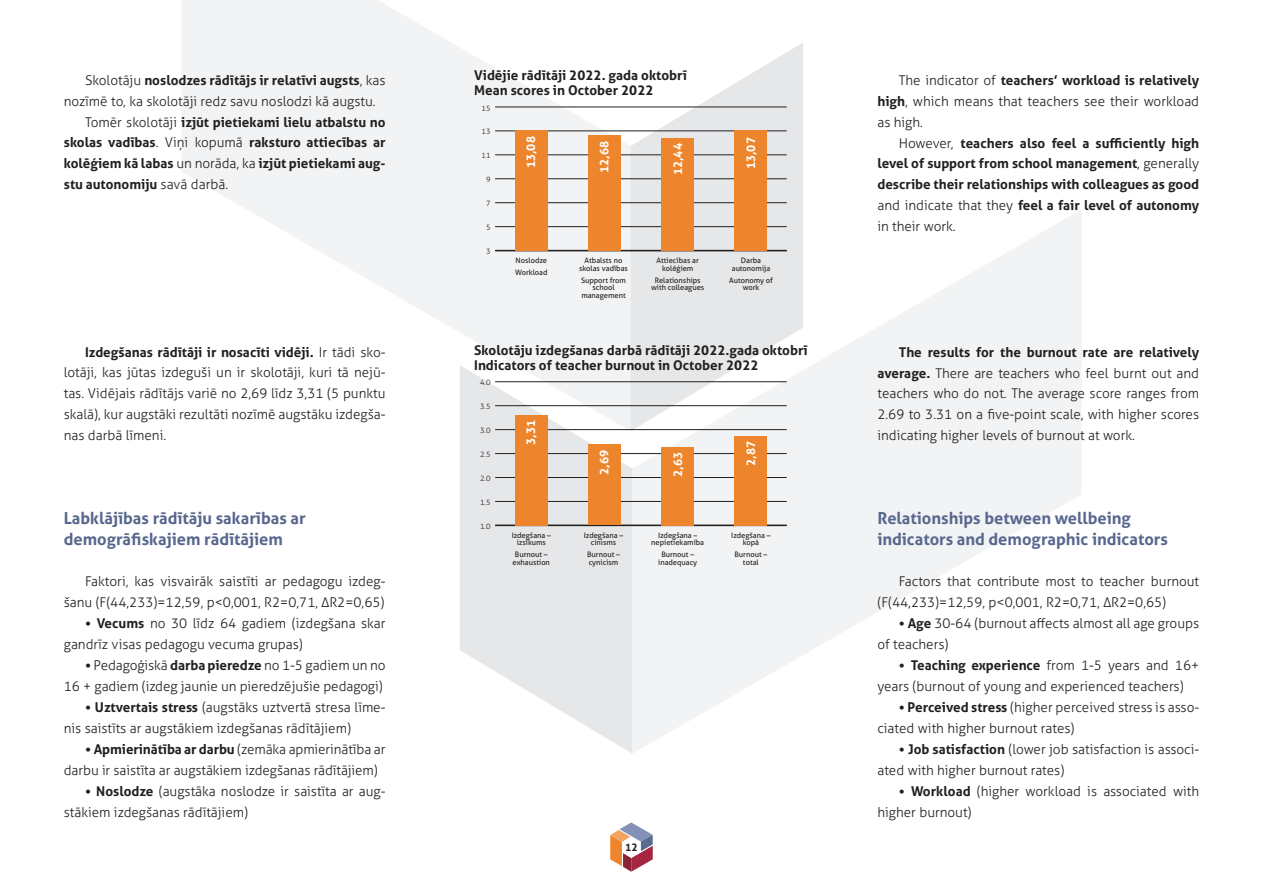
<style>
.page{position:relative;width:1263px;height:893px;background:#fff}
.page>*{position:absolute;margin:0;border:0;box-sizing:border-box;transform-origin:0 0}
.t1{font:700 16.5px/21px "Aller";color:#58678d}
.t2{font:300 13.5px/20.9px "Aller";color:#231f20}
.t3{font:700 13.5px/20.9px "Aller";color:#231f20}
.t4{font:700 12px "Aller";color:#fff}
.t5{font:700 10.5px "Aller";color:#231f20}
.t6{font:7.5px/7.5px "Aller";color:#231f20;text-align:center}
.t7{font:300 7.5px "Aller";color:#231f20}
.s1{font-weight:300}
.s2{font-weight:700}
</style>
<div class="page">
<svg style="left:632px;top:210px;width:449px;height:543px;fill:#f2f3f4"></svg>
<svg style="left:460px;top:431px;width:172px;height:322px;fill:#e6e7e9"></svg>
<svg style="left:182px;top:0;width:449px;height:431px;fill:#f2f3f4"></svg>
<svg style="left:631px;top:43px;width:172px;height:388px;fill:#e6e7e9"></svg>
<svg style="left:610px;top:822px;width:43px;height:50px"></svg>
<hr style="left:495px;top:250px;width:292px;height:1px;background:#231f20">
<hr style="left:495px;top:226px;width:292px;height:1px;background:#231f20">
<hr style="left:495px;top:202px;width:292px;height:1px;background:#231f20">
<hr style="left:495px;top:179px;width:292px;height:1px;background:#231f20">
<hr style="left:495px;top:155px;width:292px;height:1px;background:#231f20">
<hr style="left:495px;top:131px;width:292px;height:1px;background:#231f20">
<hr style="left:495px;top:107px;width:292px;height:1px;background:#231f20">
<div style="left:515px;top:130px;width:33px;height:121px;background:#ed852c"></div>
<div style="left:588px;top:135px;width:33px;height:116px;background:#ed852c"></div>
<div style="left:661px;top:138px;width:33px;height:113px;background:#ed852c"></div>
<div style="left:734px;top:130px;width:33px;height:121px;background:#ed852c"></div>
<hr style="left:495px;top:525px;width:292px;height:1px;background:#231f20">
<hr style="left:495px;top:501px;width:292px;height:1px;background:#231f20">
<hr style="left:495px;top:477px;width:292px;height:1px;background:#231f20">
<hr style="left:495px;top:453px;width:292px;height:1px;background:#231f20">
<hr style="left:495px;top:429px;width:292px;height:1px;background:#231f20">
<hr style="left:495px;top:405px;width:292px;height:1px;background:#231f20">
<hr style="left:495px;top:381px;width:292px;height:1px;background:#231f20">
<div style="left:515px;top:415px;width:33px;height:110px;background:#ed852c"></div>
<div style="left:588px;top:444px;width:33px;height:81px;background:#ed852c"></div>
<div style="left:661px;top:447px;width:33px;height:78px;background:#ed852c"></div>
<div style="left:734px;top:436px;width:33px;height:89px;background:#ed852c"></div>
<p class="t3" style="left:85px;top:69px;width:302px"><span class="s1">Skolotāju</span> noslodzes rādītājs ir relatīvi augsts<span class="s1">, kas</span></p>
<p class="t2" style="left:64px;top:90px;width:313px">nozīmē to, ka skolotāji redz savu noslodzi kā augstu.</p>
<p class="t3" style="left:85px;top:111px;width:302px"><span class="s1">Tomēr skolotāji</span> izjūt pietiekami lielu atbalstu no</p>
<p class="t3" style="left:64px;top:132px;width:323px">skolas vadības<span class="s1">. Viņi kopumā</span> raksturo attiecības ar</p>
<p class="t3" style="left:64px;top:153px;width:323px">kolēģiem kā labas <span class="s1">un norāda, ka</span> izjūt pietiekami aug-</p>
<p class="t3" style="left:64px;top:174px;width:166px">stu autonomiju <span class="s1">savā darbā.</span></p>
<p class="t2" style="left:64px;top:341px;width:323px;text-align:justify;text-indent:21px"><span class="s2">Izdegšanas rādītāji ir nosacīti vidēji.</span> Ir tādi sko&shy;lotāji, kas jūtas izdeguši un ir skolotāji, kuri tā nejū&shy;tas. Vidējais rādītājs variē no 2,69 līdz 3,31 (5 punktu skalā), kur augstāki rezultāti nozīmē augstāku izdegša&shy;nas darbā līmeni.</p>
<p class="t1" style="left:64px;top:507px;width:244px">Labklājības rādītāju sakarības ar demogrāfiskajiem rādītājiem</p>
<p class="t2" style="left:64px;top:571px;width:323px;text-align:right">Faktori, kas visvairāk saistīti ar pedagogu izdeg&shy;šanu (F(44,233)=12,59, p&lt;0,001, R2=0,71, ∆R2=0,65)</p>
<p class="t2" style="left:64px;top:613px;width:323px;text-indent:21px"><span class="s2">• Vecums</span> no 30 līdz 64 gadiem (izdegšana skar gandrīz visas pedagogu vecuma grupas)</p>
<p class="t2" style="left:64px;top:655px;width:323px;text-align:right"><span class="s2">•</span> Pedagoģiskā <span class="s2">darba pieredze</span> no 1-5 gadiem un no<br>16 + gadiem (izdeg jaunie un pieredzējušie pedagogi)</p>
<p class="t2" style="left:64px;top:697px;width:323px;text-indent:21px"><span class="s2">• Uztvertais stress</span> (augstāks uztvertā stresa līme&shy;nis saistīts ar augstākiem izdegšanas rādītājiem)</p>
<p class="t2" style="left:64px;top:738px;width:323px;text-indent:21px"><span class="s2">• Apmierinātība ar darbu</span> (zemāka apmierinātība ar darbu ir saistīta ar augstākiem izdegšanas rādītājiem)</p>
<p class="t2" style="left:64px;top:780px;width:323px;text-indent:21px"><span class="s2">• Noslodze</span> (augstāka noslodze ir saistīta ar aug&shy;stākiem izdegšanas rādītājiem)</p>
<p class="t3" style="left:474px;top:67px;width:214px;line-height:15px">Vidējie rādītāji 2022. gada oktobrī<br>Mean scores in October 2022</p>
<p class="t7" style="left:482px;top:103px;width:10px">15</p>
<p class="t7" style="left:482px;top:127px;width:10px">13</p>
<p class="t7" style="left:482px;top:151px;width:10px">11</p>
<p class="t7" style="left:486px;top:175px;width:6px">9</p>
<p class="t7" style="left:486px;top:199px;width:6px">7</p>
<p class="t7" style="left:486px;top:223px;width:6px">5</p>
<p class="t7" style="left:486px;top:247px;width:6px">3</p>
<p class="t4" style="left:523px;top:168px;width:34px;rotate:-90deg">13,08</p>
<p class="t4" style="left:596px;top:173px;width:34px;rotate:-90deg">12,68</p>
<p class="t4" style="left:670px;top:175px;width:34px;rotate:-90deg">12,44</p>
<p class="t4" style="left:743px;top:169px;width:34px;rotate:-90deg">13,07</p>
<p class="t6" style="left:515px;top:254px;width:34px;line-height:12px;text-align:left">Noslodze<br>Workload</p>
<p class="t6" style="left:579px;top:257px;width:50px">Atbalsts no skolas vadības</p>
<p class="t6" style="left:581px;top:276px;width:47px">Support from school management</p>
<p class="t6" style="left:657px;top:257px;width:44px">Attiecības ar kolēģiem</p>
<p class="t6" style="left:651px;top:276px;width:55px">Relationships with colleagues</p>
<p class="t6" style="left:732px;top:257px;width:40px">Darba autonomija</p>
<p class="t6" style="left:729px;top:276px;width:45px">Autonomy of work</p>
<p class="t3" style="left:474px;top:342px;width:335px;line-height:15px">Skolotāju izdegšanas darbā rādītāji 2022.gada oktobrī<br>Indicators of teacher burnout in October 2022</p>
<p class="t7" style="left:480px;top:378px;width:12px">4.0</p>
<p class="t7" style="left:480px;top:402px;width:12px">3.5</p>
<p class="t7" style="left:480px;top:426px;width:12px">3.0</p>
<p class="t7" style="left:480px;top:450px;width:12px">2.5</p>
<p class="t7" style="left:480px;top:474px;width:12px">2.0</p>
<p class="t7" style="left:480px;top:498px;width:12px">1.5</p>
<p class="t7" style="left:480px;top:522px;width:12px">1.0</p>
<p class="t4" style="left:523px;top:445px;width:27px;rotate:-90deg">3,31</p>
<p class="t6" style="left:512px;top:531px;width:41px">Izdegšana – izsīkums</p>
<p class="t6" style="left:513px;top:551px;width:39px">Burnout – exhaustion</p>
<p class="t4" style="left:596px;top:475px;width:27px;rotate:-90deg">2,69</p>
<p class="t4" style="left:670px;top:477px;width:27px;rotate:-90deg">2,63</p>
<p class="t4" style="left:743px;top:466px;width:27px;rotate:-90deg">2,87</p>
<p class="t6" style="left:584px;top:531px;width:41px">Izdegšana – cinisms</p>
<p class="t6" style="left:587px;top:551px;width:34px;text-align:left">Burnout – cynicism</p>
<p class="t6" style="left:651px;top:531px;width:54px">Izdegšana – nepietiekamība</p>
<p class="t6" style="left:658px;top:551px;width:41px">Burnout – inadequacy</p>
<p class="t6" style="left:731px;top:531px;width:41px">Izdegšana – kopā</p>
<p class="t6" style="left:734px;top:551px;width:34px">Burnout – total</p>
<p class="t5" style="left:625px;top:840px;width:14px">12</p>
<p class="t2" style="left:877px;top:69px;width:323px;text-align:justify;text-indent:21px">The indicator of <span class="s2">teachers’ workload is relatively high</span>, which means that teachers see their workload as high.</p>
<p class="t3" style="left:877px;top:132px;width:323px;text-align:justify;text-indent:21px"><span class="s1">However,</span> teachers also feel a sufficiently high level of support from school management<span class="s1">, generally </span>describe their relationships with colleagues as good <span class="s1">and indicate that they</span> feel a fair level of autonomy <span class="s1">in their work.</span></p>
<p class="t2" style="left:877px;top:341px;width:323px;text-align:justify;text-indent:21px"><span class="s2">The results for the burnout rate are relatively average.</span> There are teachers who feel burnt out and teachers who do not. The average score ranges from 2.69 to 3.31 on a five-point scale, with higher scores indicating higher levels of burnout at work.</p>
<p class="t1" style="left:877px;top:507px;width:292px">Relationships between wellbeing indicators and demographic indicators</p>
<p class="t2" style="left:877px;top:571px;width:323px;text-indent:21px">Factors that contribute most to teacher burnout (F(44,233)=12,59, p&lt;0,001, R2=0,71, ∆R2=0,65)</p>
<p class="t2" style="left:877px;top:613px;width:323px;text-indent:21px"><span class="s2">• Age</span> 30-64 (burnout affects almost all age groups of teachers)</p>
<p class="t2" style="left:877px;top:655px;width:323px;text-indent:21px"><span class="s2">• Teaching experience</span> from 1-5 years and 16+ years (burnout of young and experienced teachers)</p>
<p class="t2" style="left:877px;top:697px;width:323px;text-indent:21px"><span class="s2">• Perceived stress</span> (higher perceived stress is asso&shy;ciated with higher burnout rates)</p>
<p class="t2" style="left:877px;top:738px;width:323px;text-indent:21px"><span class="s2">• Job satisfaction</span> (lower job satisfaction is associ&shy;ated with higher burnout rates)</p>
<p class="t2" style="left:877px;top:780px;width:323px;text-indent:21px"><span class="s2">• Workload</span> (higher workload is associated with higher burnout)</p>
</div>
